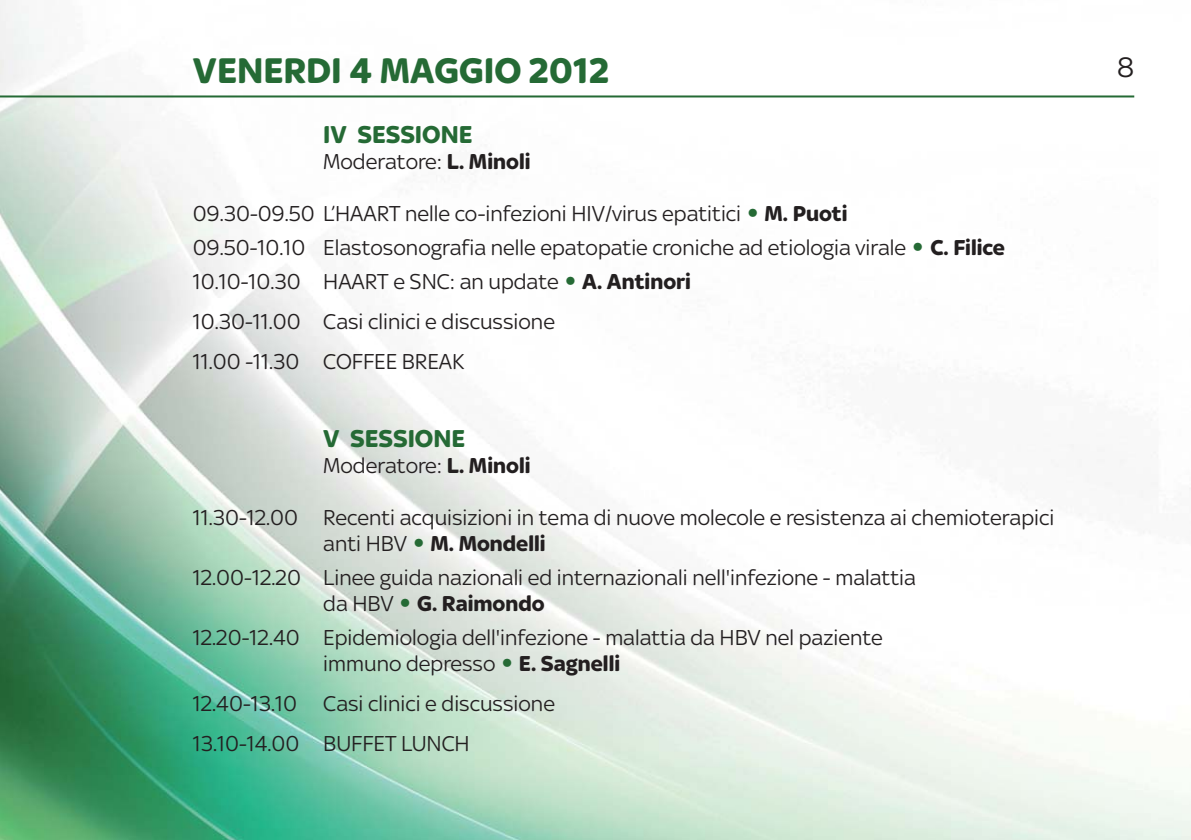
<style>
.page{position:relative;width:1191px;height:840px;background:#fff}
.page>*{position:absolute;margin:0;border:0;box-sizing:border-box;transform-origin:0 0}
.t1{font:700 38px "Sky Text";color:#256a35}
.t2{font:30px "Sky Text";color:#231f20}
.t3{font:700 26px "Sky Text";color:#256a35}
.t4{font:23px/26px "Sky Text";color:#231f20}
.s1{font-weight:700}
.s2{font-family:"Vectora LH";font-weight:300;color:#256a35}
</style>
<div class="page">
<img style="left:0;top:0;width:1191px;height:839px">
<hr style="left:0;top:95px;width:1134px;height:2px;background:#256a35">
<h1 class="t1" style="left:193px;top:57px;width:418px">VENERDI 4 MAGGIO 2012</h1>
<p class="t3" style="left:323px;top:125px;width:151px">IV SESSIONE</p>
<p class="t4" style="left:323px;top:150px;width:209px">Moderatore: <span class="s1">L. Minoli</span></p>
<p class="t4" style="left:193px;top:198px;width:813px;line-height:34px">09.30-09.50 L’HAART nelle co-infezioni HIV/virus epatitici <span class="s2">•</span> <span class="s1">M. Puoti<br></span>09.50-10.10 Elastosonografia nelle epatopatie croniche ad etiologia virale <span class="s2">•</span> <span class="s1">C. Filice<br></span>10.10-10.30 HAART e SNC: an update <span class="s2">•</span> <span class="s1">A. Antinori</span></p>
<p class="t4" style="left:193px;top:303px;width:364px;line-height:40px">10.30-11.00 Casi clinici e discussione<br>11.00 -11.30 COFFEE BREAK</p>
<p class="t3" style="left:323px;top:429px;width:143px">V SESSIONE</p>
<p class="t4" style="left:323px;top:454px;width:209px">Moderatore: <span class="s1">L. Minoli</span></p>
<p class="t4" style="left:323px;top:506px;width:732px;text-indent:-130px">11.30-12.00 Recenti acquisizioni in tema di nuove molecole e resistenza ai chemioterapici anti HBV <span class="s2">•</span> <span class="s1">M. Mondelli</span></p>
<p class="t4" style="left:323px;top:566px;width:594px;text-indent:-130px">12.00-12.20 Linee guida nazionali ed internazionali nell'infezione - malattia da HBV <span class="s2">•</span> <span class="s1">G. Raimondo</span></p>
<p class="t4" style="left:323px;top:626px;width:561px;text-indent:-130px">12.20-12.40 Epidemiologia dell'infezione - malattia da HBV nel paziente immuno depresso <span class="s2">•</span> <span class="s1">E. Sagnelli</span></p>
<p class="t4" style="left:193px;top:685px;width:364px;line-height:40px">12.40-13.10 Casi clinici e discussione<br>13.10-14.00 BUFFET LUNCH</p>
<h2 class="t2" style="left:1117px;top:57px;width:19px">8</h2>
</div>
